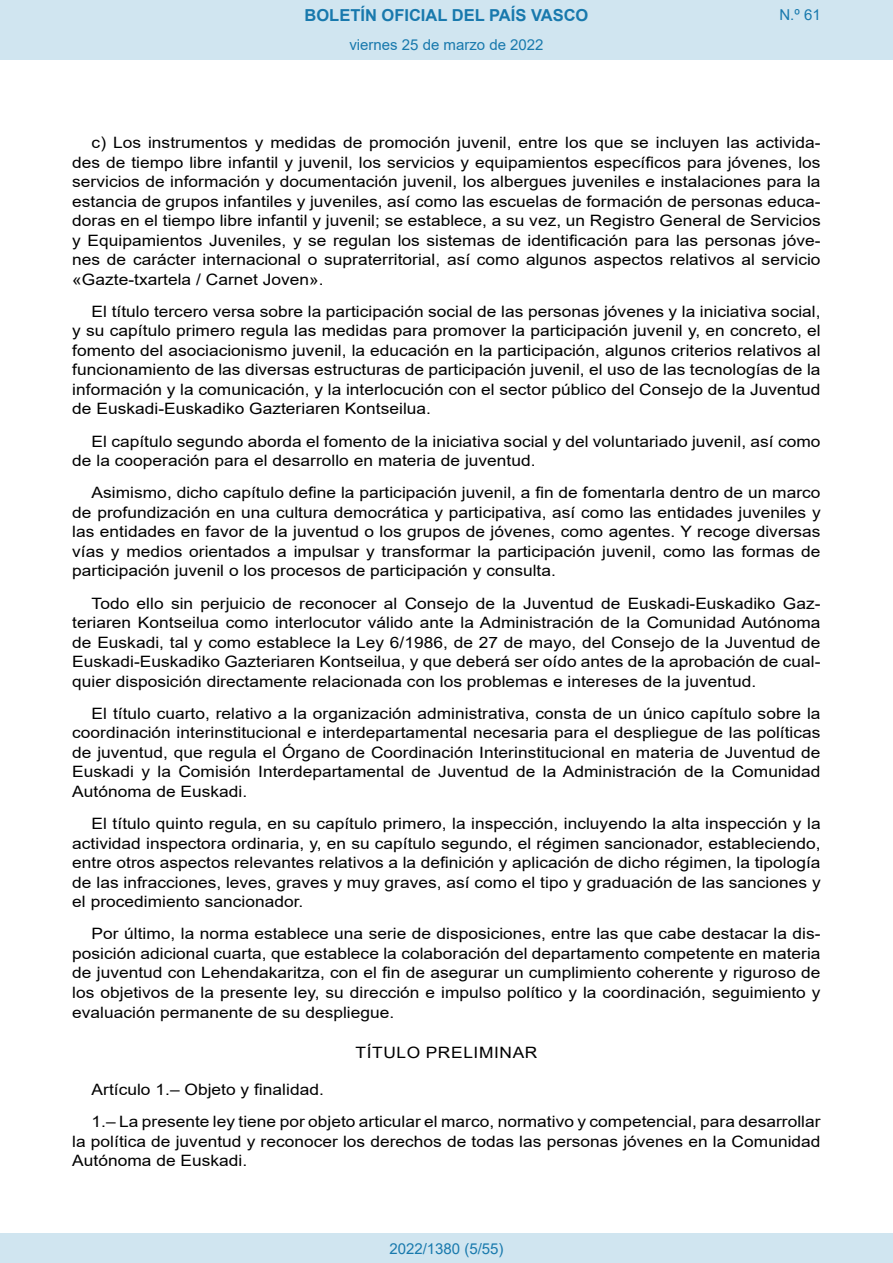
<style>
.page{position:relative;width:893px;height:1263px;background:#fff}
.page>*{position:absolute;margin:0;border:0;box-sizing:border-box;transform-origin:0 0}
.t1{font:700 16.5px "Arial";color:#1879ad}
.BOPVDetalle{font:15.6px/19.5px "Arial";color:#000;text-align:justify;scale:1.11 1}
.BOPVClave{font:15.6px "Arial";letter-spacing:.035em;color:#000;scale:1.11 1}
.Paginacion_Centro{font:15px "Arial";color:#1879ad}
</style>
<div class="page">
<div style="left:0;top:0;width:893px;height:60px;background:#d0e5f0"></div>
<div style="left:0;top:1233px;width:893px;height:30px;background:#d0e5f0"></div>
<p class="t1" style="left:305px;top:3px;width:285px">BOLETÍN OFICIAL DEL PAÍS VASCO</p>
<p class="Paginacion_Centro" style="left:349px;top:35px;width:196px">viernes 25 de marzo de 2022</p>
<p class="Paginacion_Centro" style="left:779px;top:5px;width:43px">N.º 61</p>
<p class="BOPVDetalle" style="left:72px;top:133px;width:676px;text-indent:19px">c) Los instrumentos y medidas de promoción juvenil, entre los que se incluyen las activida&shy;des de tiempo libre infantil y juvenil, los servicios y equipamientos específicos para jóvenes, los servicios de información y documentación juvenil, los albergues juveniles e instalaciones para la estancia de grupos infantiles y juveniles, así como las escuelas de formación de personas educa&shy;doras en el tiempo libre infantil y juvenil; se establece, a su vez, un Registro General de Servicios y Equipamientos Juveniles, y se regulan los sistemas de identificación para las personas jóve&shy;nes de carácter internacional o supraterritorial, así como algunos aspectos relativos al servicio «Gazte-txartela / Carnet Joven».</p>
<p class="BOPVDetalle" style="left:72px;top:302px;width:676px;text-indent:19px">El título tercero versa sobre la participación social de las personas jóvenes y la iniciativa social, y su capítulo primero regula las medidas para promover la participación juvenil y, en concreto, el fomento del asociacionismo juvenil, la educación en la participación, algunos criterios relativos al funcionamiento de las diversas estructuras de participación juvenil, el uso de las tecnologías de la información y la comunicación, y la interlocución con el sector público del Consejo de la Juventud de Euskadi-Euskadiko Gazteriaren Kontseilua.</p>
<p class="BOPVDetalle" style="left:72px;top:431px;width:676px;text-indent:19px">El capítulo segundo aborda el fomento de la iniciativa social y del voluntariado juvenil, así como de la cooperación para el desarrollo en materia de juventud.</p>
<p class="BOPVDetalle" style="left:72px;top:483px;width:676px;text-indent:19px">Asimismo, dicho capítulo define la participación juvenil, a fin de fomentarla dentro de un marco de profundización en una cultura democrática y participativa, así como las entidades juveniles y las entidades en favor de la juventud o los grupos de jóvenes, como agentes. Y recoge diversas vías y medios orientados a impulsar y transformar la participación juvenil, como las formas de participación juvenil o los procesos de participación y consulta.</p>
<p class="BOPVDetalle" style="left:72px;top:593px;width:676px;text-indent:19px">Todo ello sin perjuicio de reconocer al Consejo de la Juventud de Euskadi-Euskadiko Gaz&shy;teriaren Kontseilua como interlocutor válido ante la Administración de la Comunidad Autónoma de Euskadi, tal y como establece la Ley 6/1986, de 27 de mayo, del Consejo de la Juventud de Euskadi-Euskadiko Gazteriaren Kontseilua, y que deberá ser oído antes de la aprobación de cual&shy;quier disposición directamente relacionada con los problemas e intereses de la juventud.</p>
<p class="BOPVDetalle" style="left:72px;top:704px;width:676px;text-indent:19px">El título cuarto, relativo a la organización administrativa, consta de un único capítulo sobre la coordinación interinstitucional e interdepartamental necesaria para el despliegue de las políticas de juventud, que regula el Órgano de Coordinación Interinstitucional en materia de Juventud de Euskadi y la Comisión Interdepartamental de Juventud de la Administración de la Comunidad Autónoma de Euskadi.</p>
<p class="BOPVDetalle" style="left:72px;top:814px;width:676px;text-indent:19px">El título quinto regula, en su capítulo primero, la inspección, incluyendo la alta inspección y la actividad inspectora ordinaria, y, en su capítulo segundo, el régimen sancionador, estableciendo, entre otros aspectos relevantes relativos a la definición y aplicación de dicho régimen, la tipología de las infracciones, leves, graves y muy graves, así como el tipo y graduación de las sanciones y el procedimiento sancionador.</p>
<p class="BOPVDetalle" style="left:72px;top:924px;width:676px;text-indent:19px">Por último, la norma establece una serie de disposiciones, entre las que cabe destacar la dis&shy;posición adicional cuarta, que establece la colaboración del departamento competente en materia de juventud con Lehendakaritza, con el fin de asegurar un cumplimiento coherente y riguroso de los objetivos de la presente ley, su dirección e impulso político y la coordinación, seguimiento y evaluación permanente de su despliegue.</p>
<p class="BOPVClave" style="left:355px;top:1042px;width:165px">TÍTULO PRELIMINAR</p>
<p class="BOPVDetalle" style="left:92px;top:1079px;width:211px">Artículo 1.– Objeto y finalidad.</p>
<p class="BOPVDetalle" style="left:72px;top:1112px;width:676px;text-indent:19px">1.– La presente ley tiene por objeto articular el marco, normativo y competencial, para desarrollar la política de juventud y reconocer los derechos de todas las personas jóvenes en la Comunidad Autónoma de Euskadi.</p>
<p class="Paginacion_Centro" style="left:389px;top:1238px;width:116px">2022/1380 (5/55)</p>
</div>
